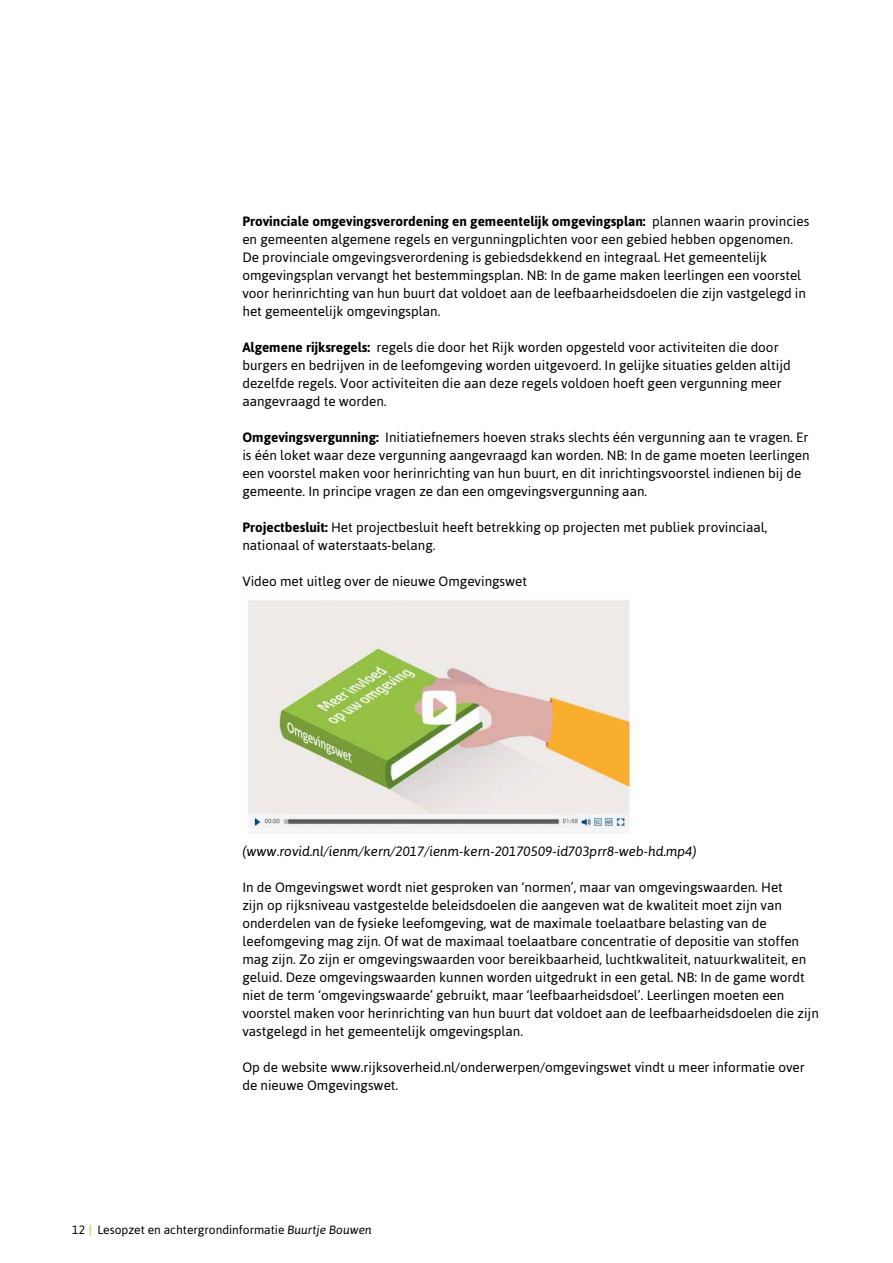
<style>
.page{position:relative;width:893px;height:1263px;background:#fff}
.page>*{position:absolute;margin:0;border:0;box-sizing:border-box;transform-origin:0 0}
.t1{font:13.5px/18px "Asap";color:#000}
.t2{font:italic 13.5px "Asap";color:#000}
.t3{font:12px "Asap";color:#000}
.s1{font-weight:700}
.s2{color:#7ab929}
.s3{font-style:italic}
</style>
<div class="page">
<img style="left:248px;top:600px;width:385px;height:233px">
<p class="t1" style="left:242px;top:212px;width:568px"><span class="s1">Provinciale omgevingsverordening en gemeentelijk omgevingsplan:</span> plannen waarin provincies en gemeenten algemene regels en vergunningplichten voor een gebied hebben opgenomen.<br>De provinciale omgevingsverordening is gebiedsdekkend en integraal. Het gemeentelijk omgevingsplan vervangt het bestemmingsplan. NB: In de game maken leerlingen een voorstel voor herinrichting van hun buurt dat voldoet aan de leefbaarheidsdoelen die zijn vastgelegd in het gemeentelijk omgevingsplan.</p>
<p class="t1" style="left:242px;top:338px;width:550px"><span class="s1">Algemene rijksregels:</span> regels die door het Rijk worden opgesteld voor activiteiten die door burgers en bedrijven in de leefomgeving worden uitgevoerd. In gelijke situaties gelden altijd dezelfde regels. Voor activiteiten die aan deze regels voldoen hoeft geen vergunning meer aangevraagd te worden.</p>
<p class="t1" style="left:242px;top:428px;width:569px"><span class="s1">Omgevingsvergunning:</span> Initiatiefnemers hoeven straks slechts één vergunning aan te vragen. Er is één loket waar deze vergunning aangevraagd kan worden. NB: In de game moeten leerlingen een voorstel maken voor herinrichting van hun buurt, en dit inrichtingsvoorstel indienen bij de gemeente. In principe vragen ze dan een omgevingsvergunning aan.</p>
<p class="t1" style="left:242px;top:518px;width:527px"><span class="s1">Projectbesluit:</span> Het projectbesluit heeft betrekking op projecten met publiek provinciaal, nationaal of waterstaats-belang.</p>
<p class="t1" style="left:242px;top:572px;width:286px">Video met uitleg over de nieuwe Omgevingswet</p>
<p class="t2" style="left:242px;top:843px;width:456px">(www.rovid.nl/ienm/kern/2017/ienm-kern-20170509-id703prr8-web-hd.mp4)</p>
<p class="t1" style="left:242px;top:878px;width:578px">In de Omgevingswet wordt niet gesproken van ‘normen’, maar van omgevingswaarden. Het<br>zijn op rijksniveau vastgestelde beleidsdoelen die aangeven wat de kwaliteit moet zijn van onderdelen van de fysieke leefomgeving, wat de maximale toelaatbare belasting van de leefomgeving mag zijn. Of wat de maximaal toelaatbare concentratie of depositie van stoffen mag zijn. Zo zijn er omgevingswaarden voor bereikbaarheid, luchtkwaliteit, natuurkwaliteit, en geluid. Deze omgevingswaarden kunnen worden uitgedrukt in een getal. NB: In de game wordt niet de term ‘omgevingswaarde’ gebruikt, maar ‘leefbaarheidsdoel’. Leerlingen moeten een voorstel maken voor herinrichting van hun buurt dat voldoet aan de leefbaarheidsdoelen die zijn vastgelegd in het gemeentelijk omgevingsplan.</p>
<p class="t1" style="left:242px;top:1058px;width:564px">Op de website www.rijksoverheid.nl/onderwerpen/omgevingswet vindt u meer informatie over de nieuwe Omgevingswet.</p>
<p class="t3" style="left:72px;top:1223px;width:301px">12 <span class="s2">|</span> Lesopzet en achtergrondinformatie <span class="s3">Buurtje Bouwen</span></p>
</div>
